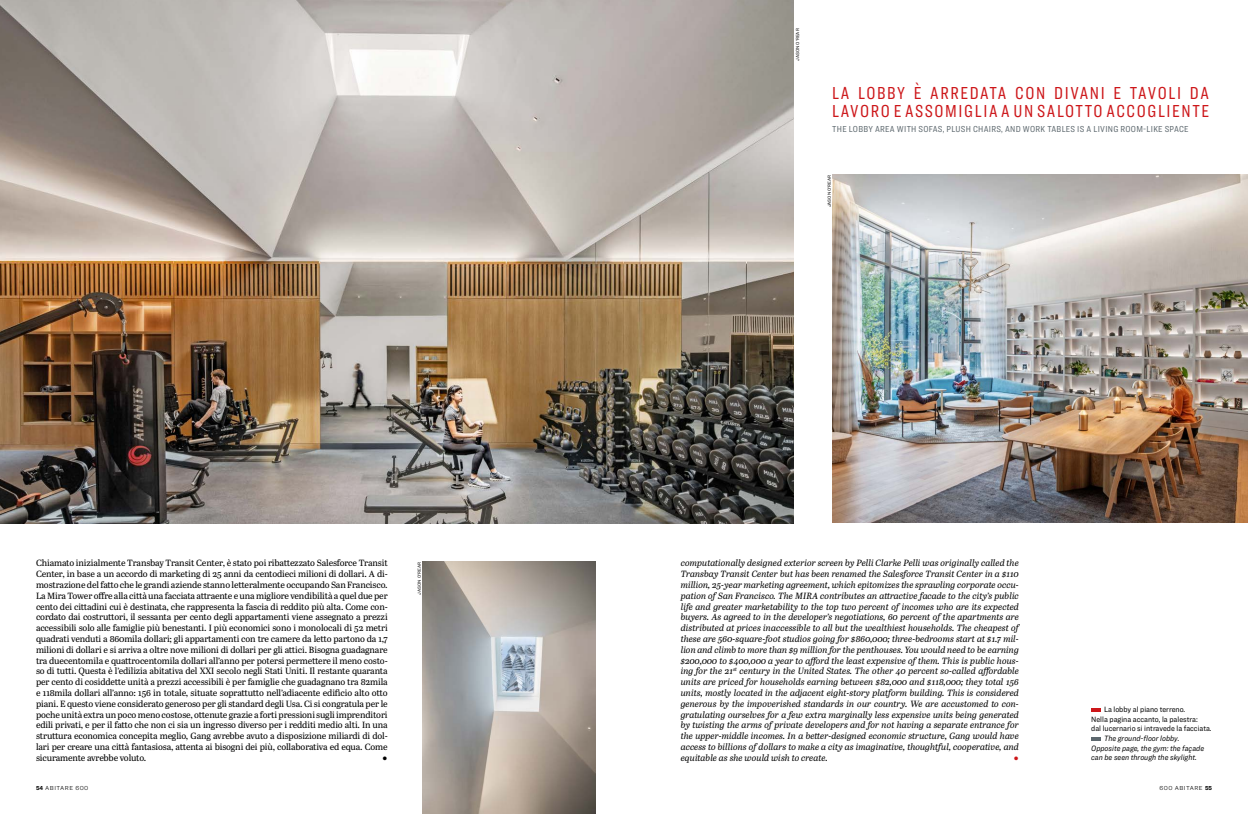
<style>
.page{position:relative;width:1248px;height:814px;background:#fff}
.page>*{position:absolute;margin:0;border:0;box-sizing:border-box;transform-origin:0 0}
.t1{font:18px/18px "Ringside Compressed";letter-spacing:.09em;color:#cd171a}
.t2{font:9px/10.8px "Abril Text";letter-spacing:-.015em;color:#000;text-align:justify}
.t3{font:italic 9px/10.8px "Abril Text";color:#000;text-align:justify}
.t4{font:9px "Ringside Condensed";letter-spacing:.03em;color:#5d686e}
.t5{font:9px "Abril Text";color:#cd171a}
.t6{font:8px/9.6px "Ringside Narrow";color:#000}
.t7{font:italic 8px/9.6px "Ringside Narrow";color:#000}
.t8{font:300 6px "Ringside";letter-spacing:.075em;color:#000}
.t9{font:4.5px "Ringside";color:#000}
.s1{font-family:"Ringside Narrow";font-weight:700}
</style>
<div class="page">
<img style="left:422px;top:562px;width:173px;height:252px">
<img style="left:0;top:0;width:793px;height:523px">
<img style="left:832px;top:175px;width:415px;height:348px">
<svg style="left:1091px;top:708px;width:9px;height:4px"></svg>
<svg style="left:1091px;top:737px;width:9px;height:3px"></svg>
<p class="t2" style="left:36px;top:557px;width:353px">Chiamato inizialmente Transbay Transit Center, è stato poi ribattezzato Salesforce Transit Center, in base a un accordo di marketing di 25 anni da centodieci milioni di dollari. A di&shy;mostrazione del fatto che le grandi aziende stanno letteralmente occupando San Francisco.<br>La Mira Tower offre alla città una facciata attraente e una migliore vendibilità a quel due per cento dei cittadini cui è destinata, che rappresenta la fascia di reddito più alta. Come con&shy;cordato dai costruttori, il sessanta per cento degli appartamenti viene assegnato a prezzi accessibili solo alle famiglie più benestanti. I più economici sono i monolocali di 52 metri quadrati venduti a 860mila dollari; gli appartamenti con tre camere da letto partono da 1,7 milioni di dollari e si arriva a oltre nove milioni di dollari per gli attici. Bisogna guadagnare tra duecentomila e quattrocentomila dollari all’anno per potersi permettere il meno costo&shy;so di tutti. Questa è l’edilizia abitativa del XXI secolo negli Stati Uniti. Il restante quaranta per cento di cosiddette unità a prezzi accessibili è per famiglie che guadagnano tra 82mila e 118mila dollari all’anno: 156 in totale, situate soprattutto nell’adiacente edificio alto otto piani. E questo viene considerato generoso per gli standard degli Usa. Ci si congratula per le poche unità extra un poco meno costose, ottenute grazie a forti pressioni sugli imprenditori edili privati, e per il fatto che non ci sia un ingresso diverso per i redditi medio alti. In una struttura economica concepita meglio, Gang avrebbe avuto a disposizione miliardi di dol&shy;lari per creare una città fantasiosa, attenta ai bisogni dei più, collaborativa ed equa. Come sicuramente avrebbe voluto.</p>
<p class="t2" style="left:382px;top:751px;width:7px">○</p>
<p class="t9" style="left:416px;top:594px;width:34px;rotate:-90deg">JASON O’REAR</p>
<p class="t9" style="left:794px;top:61px;width:34px;rotate:-90deg">JASON O’REAR</p>
<h1 class="t1" style="left:832px;top:83px;width:378px">LA LOBBY È ARREDATA CON DIVANI E TAVOLI DA<br>LAVORO E ASSOMIGLIA A UN SALOTTO ACCOGLIENTE</h1>
<p class="t4" style="left:832px;top:122px;width:358px">THE LOBBY AREA WITH SOFAS, PLUSH CHAIRS, AND WORK TABLES IS A LIVING ROOM-LIKE SPACE</p>
<p class="t9" style="left:826px;top:207px;width:34px;rotate:-90deg">JASON O’REAR</p>
<p class="t3" style="left:680px;top:557px;width:340px">computationally designed exterior screen by Pelli Clarke Pelli was originally called the Transbay Transit Center but has been renamed the Salesforce Transit Center in a $110 million, 25-year marketing agreement, which epitomizes the sprawling corporate occu&shy;pation of San Francisco. The MIRA contributes an attractive facade to the city’s public life and greater marketability to the top two percent of incomes who are its expected buyers. As agreed to in the developer’s negotiations, 60 percent of the apartments are distributed at prices inaccessible to all but the wealthiest households. The cheapest of these are 560-square-foot studios going for $860,000; three-bedrooms start at $1.7 mil&shy;lion and climb to more than $9 million for the penthouses. You would need to be earning $200,000 to $400,000 a year to afford the least expensive of them. This is public hous&shy;ing for the 21<sup>st</sup> century in the United States. The other 40 percent so-called affordable units are priced for households earning between $82,000 and $118,000; they total 156 units, mostly located in the adjacent eight-story platform building. This is considered generous by the impoverished standards in our country. We are accustomed to con&shy;gratulating ourselves for a few extra marginally less expensive units being generated by twisting the arms of private developers and for not having a separate entrance for the upper-middle incomes. In a better-designed economic structure, Gang would have access to billions of dollars to make a city as imaginative, thoughtful, cooperative, and equitable as she would wish to create.</p>
<p class="t5" style="left:1013px;top:751px;width:7px">○</p>
<p class="t6" style="left:1091px;top:704px;width:122px;text-indent:13px">La lobby al piano terreno.<br>Nella pagina accanto, la palestra:<br>dal lucernario si intravede la facciata.</p>
<p class="t7" style="left:1091px;top:733px;width:114px;text-indent:13px">The ground-floor lobby.<br>Opposite page, the gym: the façade can be seen through the skylight.</p>
<p class="t8" style="left:36px;top:784px;width:54px"><span class="s1">54</span> ABITARE 600</p>
<p class="t8" style="left:1159px;top:784px;width:54px">600 ABITARE <span class="s1">55</span></p>
</div>
